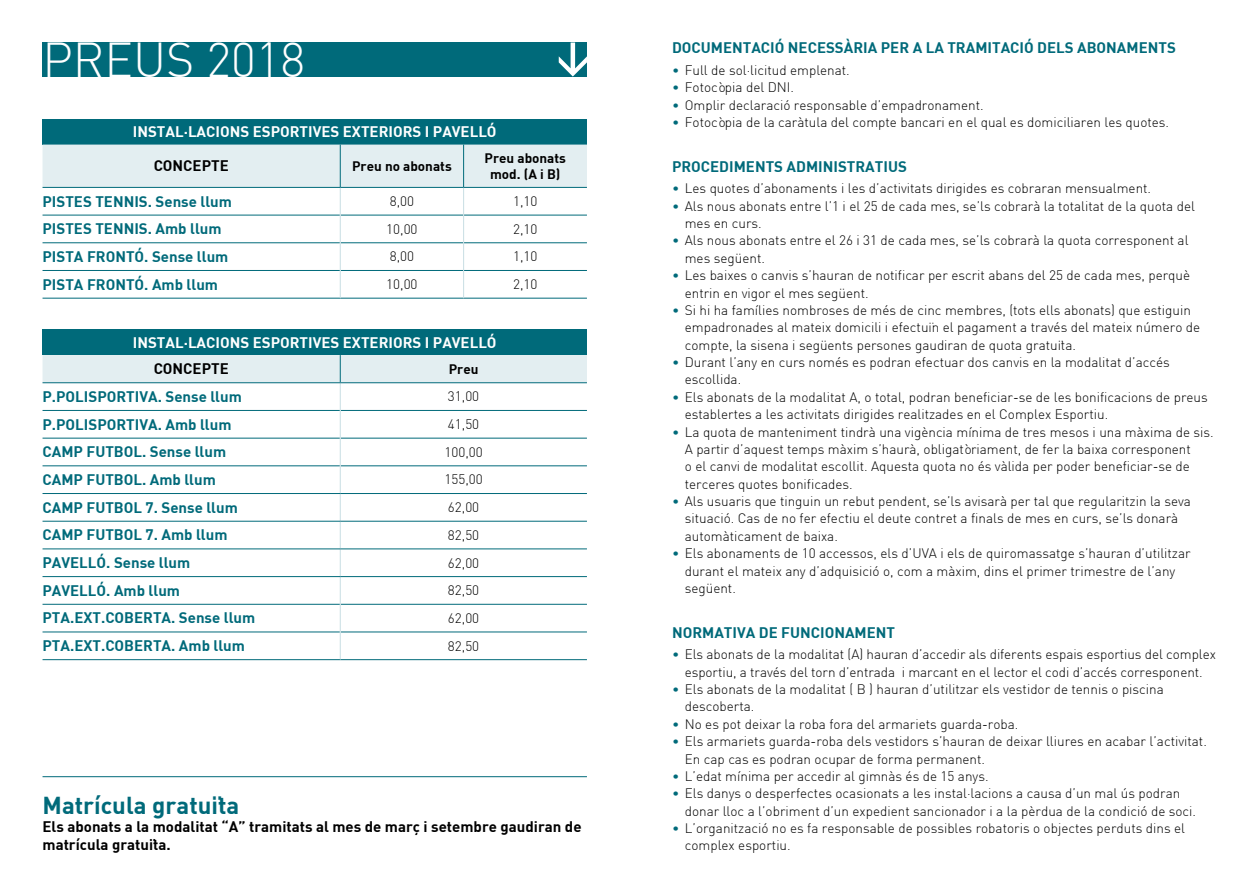
<style>
.page{position:relative;width:1259px;height:893px;background:#fff}
.page>*{position:absolute;margin:0;border:0;box-sizing:border-box;transform-origin:0 0}
.t1{font:300 48px "DIN";color:#fff}
.t2{font:700 24px "DIN";color:#006a7a}
.t3{font:700 15px "DIN";color:#006a7a}
.t4{font:700 15px/18px "DIN";color:#000}
.t5{font:700 15px "DIN";color:#fff}
.t6{font:300 13.5px/17.4px "DIN";color:#000}
.t7{font:700 13.5px/16.2px "DIN";color:#000;text-align:center}
.s1{color:#006a7a}
</style>
<div class="page">
<div style="left:43px;top:119px;width:544px;height:26px;background:#006a7a"></div>
<hr style="left:43px;top:298px;width:297px;height:1px;background:#006a7a">
<hr style="left:340px;top:298px;width:123px;height:1px;background:#006a7a">
<hr style="left:463px;top:298px;width:124px;height:1px;background:#006a7a">
<svg style="left:43px;top:145px;width:544px;height:153px"></svg>
<hr style="left:340px;top:145px;width:1px;height:42px;background:#006a7a">
<hr style="left:463px;top:145px;width:1px;height:42px;background:#006a7a">
<hr style="left:43px;top:187px;width:297px;height:1px;background:#006a7a">
<hr style="left:340px;top:187px;width:123px;height:1px;background:#006a7a">
<hr style="left:463px;top:187px;width:124px;height:1px;background:#006a7a">
<div style="left:43px;top:330px;width:544px;height:25px;background:#006a7a"></div>
<hr style="left:43px;top:659px;width:297px;height:1px;background:#006a7a">
<hr style="left:340px;top:659px;width:247px;height:1px;background:#006a7a">
<svg style="left:43px;top:355px;width:544px;height:304px"></svg>
<hr style="left:43px;top:382px;width:297px;height:1px;background:#006a7a">
<hr style="left:340px;top:382px;width:247px;height:1px;background:#006a7a">
<hr style="left:43px;top:493px;width:297px;height:1px;background:#006a7a">
<hr style="left:340px;top:493px;width:247px;height:1px;background:#006a7a">
<hr style="left:43px;top:521px;width:297px;height:1px;background:#006a7a">
<hr style="left:340px;top:521px;width:247px;height:1px;background:#006a7a">
<hr style="left:43px;top:548px;width:297px;height:1px;background:#006a7a">
<hr style="left:340px;top:548px;width:247px;height:1px;background:#006a7a">
<hr style="left:43px;top:576px;width:297px;height:1px;background:#006a7a">
<hr style="left:340px;top:576px;width:247px;height:1px;background:#006a7a">
<div style="left:43px;top:43px;width:544px;height:34px;background:#006a7a"></div>
<svg style="left:559px;top:43px;width:28px;height:34px"></svg>
<hr style="left:43px;top:776px;width:544px;height:1px;background:#006a7a">
<h1 class="t1" style="left:43px;top:30px;width:264px">PREUS 2018</h1>
<p class="t3" style="left:672px;top:38px;width:505px">DOCUMENTACIÓ NECESSÀRIA PER A LA TRAMITACIÓ DELS ABONAMENTS</p>
<p class="t6" style="left:672px;top:61px;width:179px"><span class="s1">•</span> Full de sol.licitud emplenat.</p>
<p class="t6" style="left:672px;top:79px;width:124px"><span class="s1">•</span> Fotocòpia del DNI.</p>
<p class="t6" style="left:672px;top:96px;width:313px"><span class="s1">•</span> Omplir declaració responsable d’empadronament.</p>
<p class="t6" style="left:672px;top:113px;width:499px"><span class="s1">•</span> Fotocòpia de la caràtula del compte bancari en el qual es domiciliaren les quotes.</p>
<p class="t3" style="left:672px;top:156px;width:236px">PROCEDIMENTS ADMINISTRATIUS</p>
<p class="t6" style="left:672px;top:180px;width:481px"><span class="s1">•</span> Les quotes d’abonaments i les d’activitats dirigides es cobraran mensualment.</p>
<p class="t6" style="left:685px;top:197px;width:512px;text-indent:-13px"><span class="s1">•</span> Als nous abonats entre l’1 i el 25 de cada mes, se’ls cobrarà la totalitat de la quota del mes en curs.</p>
<p class="t6" style="left:685px;top:232px;width:505px;text-indent:-13px"><span class="s1">•</span> Als nous abonats entre el 26 i 31 de cada mes, se’ls cobrarà la quota corresponent al mes següent.</p>
<p class="t6" style="left:685px;top:266px;width:507px;text-indent:-13px"><span class="s1">•</span> Les baixes o canvis s’hauran de notificar per escrit abans del 25 de cada mes, perquè entrin en vigor el mes següent.</p>
<p class="t6" style="left:685px;top:301px;width:517px;text-indent:-13px"><span class="s1">•</span> Si hi ha famílies nombroses de més de cinc membres, (tots ells abonats) que estiguin empadronades al mateix domicili i efectuïn el pagament a través del mateix número de compte, la sisena i següents persones gaudiran de quota gratuïta.</p>
<p class="t6" style="left:685px;top:353px;width:486px;text-indent:-13px"><span class="s1">•</span> Durant l’any en curs només es podran efectuar dos canvis en la modalitat d’accés escollida.</p>
<p class="t6" style="left:685px;top:388px;width:524px;text-indent:-13px"><span class="s1">•</span> Els abonats de la modalitat A, o total, podran beneficiar-se de les bonificacions de preus establertes a les activitats dirigides realitzades en el Complex Esportiu.</p>
<p class="t6" style="left:685px;top:423px;width:530px;text-indent:-13px"><span class="s1">•</span> La quota de manteniment tindrà una vigència mínima de tres mesos i una màxima de sis.<br>A partir d’aquest temps màxim s’haurà, obligatòriament, de fer la baixa corresponent<br>o el canvi de modalitat escollit. Aquesta quota no és vàlida per poder beneficiar-se de terceres quotes bonificades.</p>
<p class="t6" style="left:685px;top:492px;width:508px;text-indent:-13px"><span class="s1">•</span> Als usuaris que tinguin un rebut pendent, se’ls avisarà per tal que regularitzin la seva situació. Cas de no fer efectiu el deute contret a finals de mes en curs, se’ls donarà automàticament de baixa.</p>
<p class="t6" style="left:685px;top:544px;width:507px;text-indent:-13px"><span class="s1">•</span> Els abonaments de 10 accessos, els d’UVA i els de quiromassatge s’hauran d’utilitzar durant el mateix any d’adquisició o, com a màxim, dins el primer trimestre de l’any següent.</p>
<p class="t3" style="left:672px;top:622px;width:224px">NORMATIVA DE FUNCIONAMENT</p>
<p class="t6" style="left:672px;top:646px;width:545px;text-align:center"><span class="s1">•</span> Els abonats de la modalitat (A) hauran d’accedir als diferents espais esportius del complex esportiu, a través del torn d’entrada i marcant en el lector el codi d’accés corresponent.</p>
<p class="t6" style="left:685px;top:680px;width:480px;text-indent:-13px"><span class="s1">•</span> Els abonats de la modalitat ( B ) hauran d’utilitzar els vestidor de tennis o piscina descoberta.</p>
<p class="t6" style="left:672px;top:715px;width:348px"><span class="s1">•</span> No es pot deixar la roba fora del armariets guarda-roba.</p>
<p class="t6" style="left:685px;top:732px;width:523px;text-indent:-13px"><span class="s1">•</span> Els armariets guarda-roba dels vestidors s’hauran de deixar lliures en acabar l’activitat.<br>En cap cas es podran ocupar de forma permanent.</p>
<p class="t6" style="left:672px;top:767px;width:318px"><span class="s1">•</span> L’edat mínima per accedir al gimnàs és de 15 anys.</p>
<p class="t6" style="left:685px;top:785px;width:513px;text-indent:-13px"><span class="s1">•</span> Els danys o desperfectes ocasionats a les instal.lacions a causa d’un mal ús podran donar lloc a l’obriment d’un expedient sancionador i a la pèrdua de la condició de soci.</p>
<p class="t6" style="left:685px;top:819px;width:502px;text-indent:-13px"><span class="s1">•</span> L’organització no es fa responsable de possibles robatoris o objectes perduts dins el complex esportiu.</p>
<p class="t5" style="left:133px;top:122px;width:365px">INSTAL.LACIONS ESPORTIVES EXTERIORS I PAVELLÓ</p>
<p class="t4" style="left:154px;top:156px;width:77px">CONCEPTE</p>
<p class="t7" style="left:352px;top:157px;width:101px">Preu no abonats</p>
<p class="t7" style="left:484px;top:149px;width:83px">Preu abonats mod. (A i B)</p>
<p class="t3" style="left:43px;top:191px;width:191px">PISTES TENNIS. Sense llum</p>
<p class="t6" style="left:390px;top:192px;width:26px">8,00</p>
<p class="t6" style="left:513px;top:192px;width:26px">1,10</p>
<p class="t3" style="left:43px;top:219px;width:181px">PISTES TENNIS. Amb llum</p>
<p class="t6" style="left:386px;top:220px;width:33px">10,00</p>
<p class="t6" style="left:513px;top:220px;width:26px">2,10</p>
<p class="t3" style="left:43px;top:247px;width:187px">PISTA FRONTÓ. Sense llum</p>
<p class="t6" style="left:390px;top:248px;width:26px">8,00</p>
<p class="t6" style="left:513px;top:248px;width:26px">1,10</p>
<p class="t3" style="left:43px;top:274px;width:177px">PISTA FRONTÓ. Amb llum</p>
<p class="t6" style="left:386px;top:275px;width:33px">10,00</p>
<p class="t6" style="left:513px;top:275px;width:26px">2,10</p>
<p class="t5" style="left:133px;top:332px;width:365px">INSTAL.LACIONS ESPORTIVES EXTERIORS I PAVELLÓ</p>
<p class="t4" style="left:154px;top:359px;width:77px">CONCEPTE</p>
<p class="t7" style="left:449px;top:360px;width:31px">Preu</p>
<p class="t3" style="left:43px;top:387px;width:201px">P.POLISPORTIVA. Sense llum</p>
<p class="t6" style="left:448px;top:388px;width:33px">31,00</p>
<p class="t3" style="left:43px;top:414px;width:190px">P.POLISPORTIVA. Amb llum</p>
<p class="t6" style="left:448px;top:415px;width:33px">41,50</p>
<p class="t3" style="left:43px;top:442px;width:185px">CAMP FUTBOL. Sense llum</p>
<p class="t6" style="left:444px;top:443px;width:40px">100,00</p>
<p class="t3" style="left:43px;top:470px;width:175px">CAMP FUTBOL. Amb llum</p>
<p class="t6" style="left:444px;top:471px;width:40px">155,00</p>
<p class="t3" style="left:43px;top:497px;width:197px">CAMP FUTBOL 7. Sense llum</p>
<p class="t6" style="left:448px;top:498px;width:33px">62,00</p>
<p class="t3" style="left:43px;top:525px;width:186px">CAMP FUTBOL 7. Amb llum</p>
<p class="t6" style="left:448px;top:526px;width:33px">82,50</p>
<p class="t3" style="left:43px;top:553px;width:149px">PAVELLÓ. Sense llum</p>
<p class="t6" style="left:448px;top:554px;width:33px">62,00</p>
<p class="t3" style="left:43px;top:581px;width:139px">PAVELLÓ. Amb llum</p>
<p class="t6" style="left:448px;top:582px;width:33px">82,50</p>
<p class="t3" style="left:43px;top:608px;width:214px">PTA.EXT.COBERTA. Sense llum</p>
<p class="t6" style="left:448px;top:609px;width:33px">62,00</p>
<p class="t3" style="left:43px;top:636px;width:204px">PTA.EXT.COBERTA. Amb llum</p>
<p class="t6" style="left:448px;top:637px;width:33px">82,50</p>
<h2 class="t2" style="left:43px;top:790px;width:198px">Matrícula gratuïta</h2>
<p class="t4" style="left:43px;top:817px;width:540px">Els abonats a la modalitat “A” tramitats al mes de març i setembre gaudiran de matrícula gratuïta.</p>
</div>
